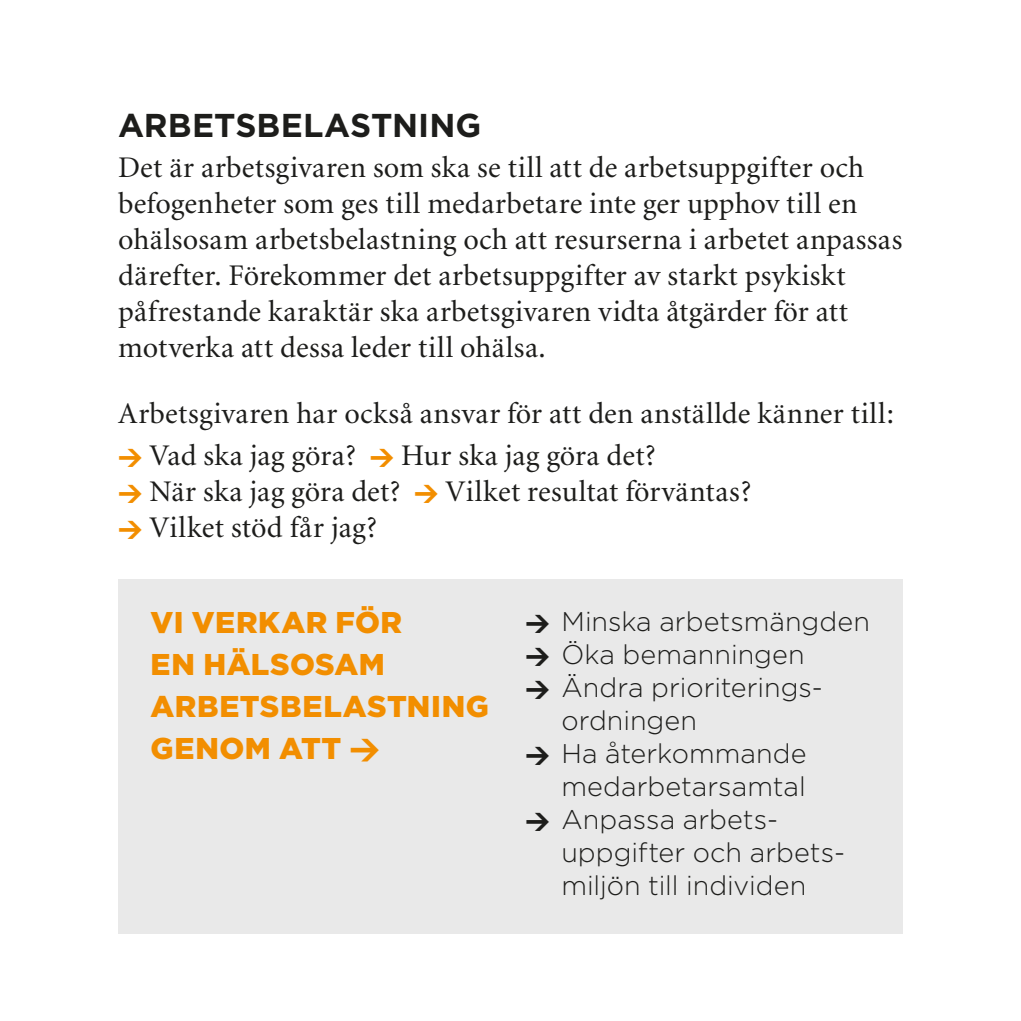
<style>
.page{position:relative;width:1021px;height:1021px;background:#fff}
.page>*{position:absolute;margin:0;border:0;box-sizing:border-box;transform-origin:0 0}
.t1{font:700 33px "Gotham";color:#1d1d1b}
.t2{font:30px/36px "Minion";letter-spacing:.01em;color:#1d1d1b}
.t3{font:900 30px/42px "Gotham";letter-spacing:.015em;color:#f28e00}
.t4{font:300 27px "Gotham";color:#1d1d1b}
.s1{font-family:"DIN";font-weight:900;font-size:24px;color:#f28e00}
.s2{font-family:"DIN"}
.s3{font-family:"DIN";font-weight:900;font-size:24px}
</style>
<div class="page">
<div style="left:118px;top:579px;width:784px;height:354px;background:#e9e9e9"></div>
<p class="t1" style="left:118px;top:103px;width:365px">ARBETSBELASTNING</p>
<p class="t2" style="left:118px;top:151px;width:785px">Det är arbetsgivaren som ska se till att de arbetsuppgifter och befogenheter som ges till medarbetare inte ger upphov till en ohälsosam arbetsbelastning och att resurserna i arbetet anpassas därefter. Förekommer det arbetsuppgifter av starkt psykiskt påfrestande karaktär ska arbetsgivaren vidta åtgärder för att motverka att dessa leder till ohälsa.</p>
<p class="t2" style="left:118px;top:394px;width:777px;line-height:41.1px">Arbetsgivaren har också ansvar för att den anställde känner till: <span class="s1">&gt;</span> Vad ska jag göra? <span class="s1">&gt;</span> Hur ska jag göra det?</p>
<p class="t2" style="left:118px;top:474px;width:634px"><span class="s1">&gt;</span> När ska jag göra det? <span class="s1">&gt;</span> Vilket resultat förväntas? <span class="s1">&gt;</span> Vilket stöd får jag?</p>
<p class="t3" style="left:151px;top:601px;width:340px">VI VERKAR FÖR<br>EN HÄLSOSAM<br>ARBETSBELASTNING<br>GENOM ATT <span class="s2">&gt;</span></p>
<p class="t4" style="left:525px;top:604px;width:346px"><span class="s3">&gt;</span> Minska arbetsmängden</p>
<p class="t4" style="left:525px;top:637px;width:281px"><span class="s3">&gt;</span> Öka bemanningen</p>
<p class="t4" style="left:525px;top:670px;width:299px"><span class="s3">&gt;</span> Ändra prioriterings-</p>
<p class="t4" style="left:561px;top:703px;width:137px">ordningen</p>
<p class="t4" style="left:525px;top:736px;width:283px"><span class="s3">&gt;</span> Ha återkommande</p>
<p class="t4" style="left:561px;top:769px;width:246px">medarbetarsamtal</p>
<p class="t4" style="left:525px;top:802px;width:254px"><span class="s3">&gt;</span> Anpassa arbets-</p>
<p class="t4" style="left:561px;top:835px;width:285px">uppgifter och arbets-</p>
<p class="t4" style="left:561px;top:868px;width:246px">miljön till individen</p>
</div>
